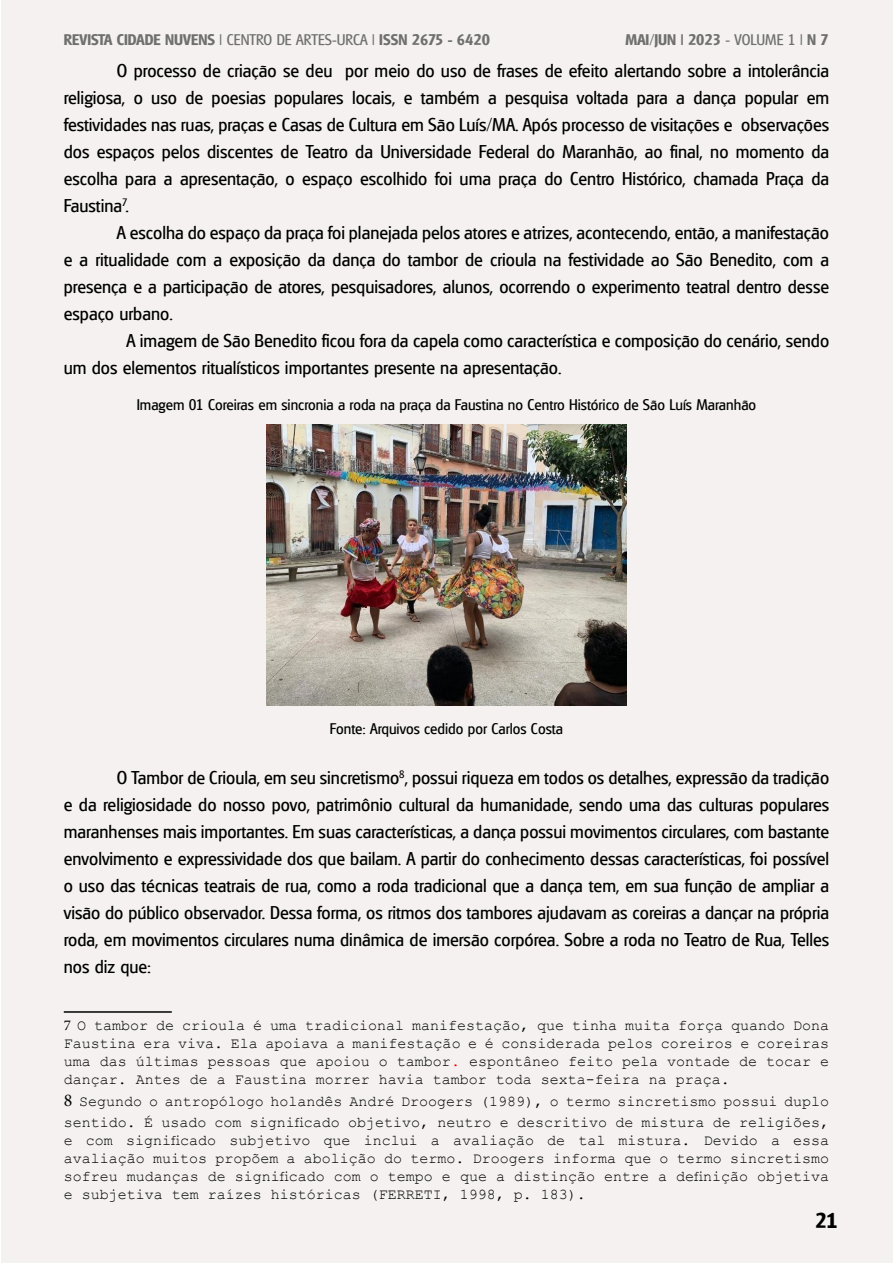
<style>
.page{position:relative;width:893px;height:1263px;background:#fff}
.page>*{position:absolute;margin:0;border:0;box-sizing:border-box;transform-origin:0 0}
.t1{font:700 21px "Glasgow";color:#000}
.t2{font:18px/27px "Glasgow";color:#000;text-align:justify}
.t3{font:15px/18px "Courier New";color:#000;text-align:justify}
.t4{font:15px "Glasgow";color:#000}
.t5{font:700 15px "Glasgow";color:#706f6f}
.s1{font-weight:400}
.s2{font-family:"Minion Pro"}
.s3{color:#f00}
.s4{font-family:"Minion Pro";font-size:18px}
</style>
<div class="page">
<div style="left:2px;top:0;width:891px;height:1263px;background:#f4f1f0"></div>
<img style="left:267px;top:424px;width:359px;height:282px">
<hr style="left:64px;top:1011px;width:108px;height:2px;background:#000">
<p class="t5" style="left:64px;top:30px;width:428px">REVISTA CIDADE NUVENS <span class="s1">| CENTRO DE ARTES-URCA |</span> ISSN 2675 - 6420</p>
<p class="t5" style="left:626px;top:30px;width:205px">MAI/JUN | 2023 <span class="s1">- VOLUME 1 |</span> N 7</p>
<p class="t2" style="left:64px;top:57px;width:767px;text-indent:53px">O processo de criação se deu por meio do uso de frases de efeito alertando sobre a intolerância religiosa, o uso de poesias populares locais, e também a pesquisa voltada para a dança popular em festividades nas ruas, praças e Casas de Cultura em São Luís/MA. Após processo de visitações e observações dos espaços pelos discentes de Teatro da Universidade Federal do Maranhão, ao final, no momento da escolha para a apresentação, o espaço escolhido foi uma praça do Centro Histórico, chamada Praça da Faustina<sup>7</sup>.</p>
<p class="t2" style="left:64px;top:219px;width:767px;text-indent:53px">A escolha do espaço da praça foi planejada pelos atores e atrizes, acontecendo, então, a manifestação e a ritualidade com a exposição da dança do tambor de crioula na festividade ao São Benedito, com a presença e a participação de atores, pesquisadores, alunos, ocorrendo o experimento teatral dentro desse espaço urbano.</p>
<p class="t2" style="left:64px;top:327px;width:767px;text-indent:63px">A imagem de São Benedito ficou fora da capela como característica e composição do cenário, sendo um dos elementos ritualísticos importantes presente na apresentação.</p>
<p class="t4" style="left:137px;top:396px;width:621px">Imagem 01 Coreiras em sincronia a roda na praça da Faustina no Centro Histórico de São Luís Maranhão</p>
<p class="t4" style="left:330px;top:720px;width:235px">Fonte: Arquivos cedido por Carlos Costa</p>
<p class="t2" style="left:64px;top:764px;width:767px;text-indent:53px">O Tambor de Crioula, em seu sincretismo<sup>8</sup>, possui riqueza em todos os detalhes, expressão da tradição e da religiosidade do nosso povo, patrimônio cultural da humanidade, sendo uma das culturas populares maranhenses mais importantes. Em suas características, a dança possui movimentos circulares, com bastante envolvimento e expressividade dos que bailam. A partir do conhecimento dessas características, foi possível o uso das técnicas teatrais de rua, como a roda tradicional que a dança tem, em sua função de ampliar a visão do público observador. Dessa forma, os ritmos dos tambores ajudavam as coreiras a dançar na própria roda, em movimentos circulares numa dinâmica de imersão corpórea. Sobre a roda no Teatro de Rua, Telles nos diz que:</p>
<p class="t3" style="left:64px;top:1016px;width:767px"><span class="s2">7</span> O tambor de crioula é uma tradicional manifestação, que tinha muita força quando Dona Faustina era viva. Ela apoiava a manifestação e é considerada pelos coreiros e coreiras uma das últimas pessoas que apoiou o tambor<span class="s3">.</span> espontâneo feito pela vontade de tocar e dançar. Antes de a Faustina morrer havia tambor toda sexta-feira na praça.</p>
<p class="t3" style="left:64px;top:1089px;width:767px;line-height:21.6px"><span class="s4">8</span> Segundo o antropólogo holandês André Droogers (1989), o termo sincretismo possui duplo sentido. É usado com significado objetivo, neutro e descritivo de mistura de religiões,</p>
<p class="t3" style="left:64px;top:1131px;width:767px">e com significado subjetivo que inclui a avaliação de tal mistura. Devido a essa avaliação muitos propõem a abolição do termo. Droogers informa que o termo sincretismo sofreu mudanças de significado com o tempo e que a distinção entre a definição objetiva e subjetiva tem raízes históricas (FERRETI, 1998, p. 183).</p>
<p class="t1" style="left:815px;top:1208px;width:24px">21</p>
</div>
